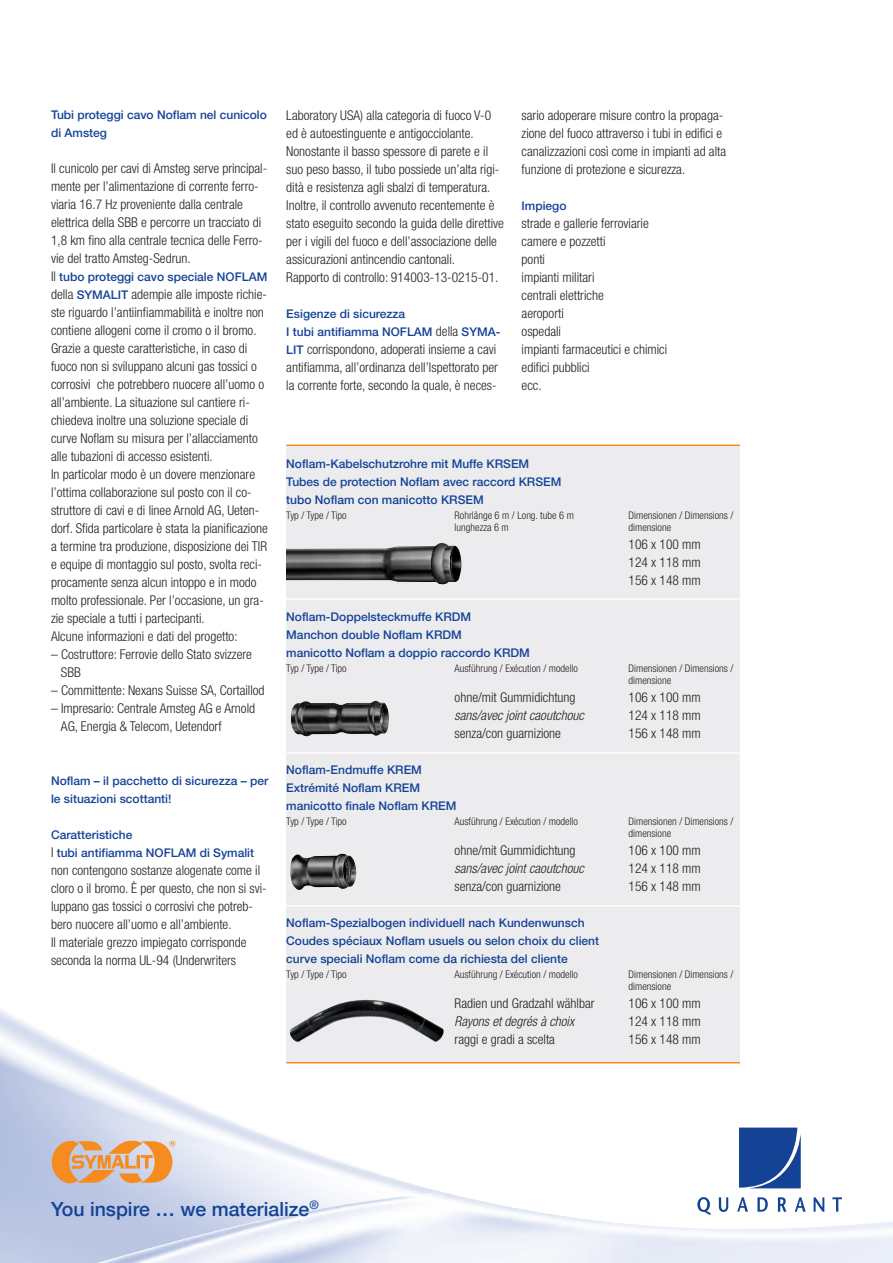
<style>
.page{position:relative;width:893px;height:1263px;background:#fff}
.page>*{position:absolute;margin:0;border:0;box-sizing:border-box;transform-origin:0 0}
.t1{font:500 19.5px "Helvetica Neue";color:#144396}
.t2{font:300 condensed 13.5px/18px "Helvetica Neue LT Std";color:#231f20}
.t3{font:italic 300 condensed 13.5px "Helvetica Neue LT Std";color:#231f20}
.t4{font:500 12px/18px "Helvetica Neue LT Std";color:#144396}
.t5{font:300 condensed 10.5px/12px "Helvetica Neue LT Std";color:#231f20}
.s1{font-weight:300;font-stretch:condensed;font-size:13.5px;color:#231f20}
.s2{font-weight:500;font-stretch:normal;font-size:12px;color:#144396}
</style>
<div class="page">
<div style="left:286px;top:445px;width:454px;height:618px;background:#ececee"></div>
<svg style="left:795px;top:1197px;width:11px;height:15px"></svg>
<svg style="left:814px;top:1197px;width:10px;height:15px"></svg>
<svg style="left:832px;top:1197px;width:10px;height:15px"></svg>
<svg style="left:739px;top:1127px;width:62px;height:61px;background:#26519e"></svg>
<img style="left:286px;top:543px;width:176px;height:41px">
<img style="left:290px;top:701px;width:99px;height:36px">
<img style="left:290px;top:853px;width:66px;height:37px">
<img style="left:290px;top:1000px;width:154px;height:42px">
<hr style="left:286px;top:444px;width:454px;height:2px;background:#f68b1f">
<img style="left:0;top:1009px;width:178px;height:237px">
<img style="left:97px;top:1220px;width:796px;height:26px">
<img style="left:106px;top:1099px;width:331px;height:92px">
<img style="left:106px;top:1191px;width:689px;height:55px">
<hr style="left:286px;top:1062px;width:454px;height:1px;background:#f68b1f">
<hr style="left:286px;top:598px;width:453px;height:2px;background:#fff">
<hr style="left:287px;top:752px;width:453px;height:2px;background:#fff">
<hr style="left:286px;top:905px;width:453px;height:1px;background:#fff">
<p class="t4" style="left:51px;top:107px;width:217px">Tubi proteggi cavo Noflam nel cunicolo di Amsteg</p>
<p class="t2" style="left:51px;top:160px;width:218px">Il cunicolo per cavi di Amsteg serve principal&shy;mente per l’alimentazione di corrente ferro&shy;viaria 16.7 Hz proveniente dalla centrale elettrica della SBB e percorre un tracciato di 1,8 km fino alla centrale tecnica delle Ferro&shy;vie del tratto Amsteg-Sedrun.</p>
<p class="t4" style="left:51px;top:269px;width:218px"><span class="s1">Il</span> tubo proteggi cavo speciale NOFLAM</p>
<p class="t2" style="left:51px;top:286px;width:218px">della <span class="s2">SYMALIT</span> adempie alle imposte richie&shy;ste riguardo l’antiinfiammabilità e inoltre non contiene allogeni come il cromo o il bromo.<br>Grazie a queste caratteristiche, in caso di fuoco non si sviluppano alcuni gas tossici o corrosivi che potrebbero nuocere all’uomo o all’ambiente. La situazione sul cantiere ri&shy;chiedeva inoltre una soluzione speciale di curve Noflam su misura per l’allacciamento alle tubazioni di accesso esistenti.<br>In particolar modo è un dovere menzionare l’ottima collaborazione sul posto con il co&shy;struttore di cavi e di linee Arnold AG, Ueten&shy;dorf. Sfida particolare è stata la pianificazione a termine tra produzione, disposizione dei TIR e equipe di montaggio sul posto, svolta reci&shy;procamente senza alcun intoppo e in modo molto professionale. Per l’occasione, un gra&shy;zie speciale a tutti i partecipanti.<br>Alcune informazioni e dati del progetto:</p>
<p class="t2" style="left:61px;top:646px;width:192px;text-indent:-10px">– Costruttore: Ferrovie dello Stato svizzere<br>SBB</p>
<p class="t2" style="left:51px;top:682px;width:215px">– Committente: Nexans Suisse SA, Cortaillod</p>
<p class="t2" style="left:61px;top:700px;width:196px;text-indent:-10px">– Impresario: Centrale Amsteg AG e Arnold<br>AG, Energia &amp; Telecom, Uetendorf</p>
<p class="t4" style="left:51px;top:773px;width:219px">Noflam – il pacchetto di sicurezza – per le situazioni scottanti!</p>
<p class="t4" style="left:51px;top:827px;width:205px">Caratteristiche<br><span class="s1">I</span> tubi antifiamma NOFLAM di Symalit</p>
<p class="t2" style="left:51px;top:862px;width:217px">non contengono sostanze alogenate come il cloro o il bromo. È per questo, che non si svi&shy;luppano gas tossici o corrosivi che potreb&shy;bero nuocere all’uomo e all’ambiente.<br>Il materiale grezzo impiegato corrisponde seconda la norma UL-94 (Underwriters</p>
<p class="t2" style="left:286px;top:108px;width:219px">Laboratory USA) alla categoria di fuoco V-0 ed è autoestinguente e antigocciolante.<br>Nonostante il basso spessore di parete e il suo peso basso, il tubo possiede un’alta rigi&shy;dità e resistenza agli sbalzi di temperatura.<br>Inoltre, il controllo avvenuto recentemente è stato eseguito secondo la guida delle direttive per i vigili del fuoco e dell’associazione delle assicurazioni antincendio cantonali.<br>Rapporto di controllo: 914003-13-0215-01.</p>
<p class="t4" style="left:286px;top:306px;width:216px">Esigenze di sicurezza<br>I tubi antifiamma NOFLAM <span class="s1">della</span> SYMA-</p>
<p class="t2" style="left:286px;top:342px;width:213px;text-align:justify"><span class="s2">LIT</span> corrispondono, adoperati insieme a cavi antifiamma, all’ordinanza dell’Ispettorato per la corrente forte, secondo la quale, è neces-</p>
<p class="t2" style="left:522px;top:108px;width:206px">sario adoperare misure contro la propaga&shy;zione del fuoco attraverso i tubi in edifici e canalizzazioni così come in impianti ad alta funzione di protezione e sicurezza.</p>
<p class="t4" style="left:522px;top:198px;width:46px">Impiego</p>
<p class="t2" style="left:522px;top:216px;width:147px">strade e gallerie ferroviarie camere e pozzetti<br>ponti<br>impianti militari<br>centrali elettriche<br>aeroporti<br>ospedali<br>impianti farmaceutici e chimici edifici pubblici<br>ecc.</p>
<p class="t4" style="left:286px;top:456px;width:277px">Noflam-Kabelschutzrohre mit Muffe KRSEM<br>Tubes de protection Noflam avec raccord KRSEM tubo Noflam con manicotto KRSEM</p>
<p class="t5" style="left:286px;top:510px;width:62px">Typ / Type / Tipo</p>
<p class="t5" style="left:455px;top:510px;width:121px">Rohrlänge 6 m / Long. tube 6 m</p>
<p class="t5" style="left:629px;top:510px;width:106px">Dimensionen / Dimensions /</p>
<p class="t5" style="left:455px;top:522px;width:56px">lunghezza 6 m</p>
<p class="t5" style="left:629px;top:522px;width:44px">dimensione</p>
<p class="t2" style="left:629px;top:536px;width:74px;text-align:justify">106 x 100 mm 124 x 118 mm 156 x 148 mm</p>
<p class="t4" style="left:286px;top:609px;width:245px">Noflam-Doppelsteckmuffe KRDM<br>Manchon double Noflam KRDM<br>manicotto Noflam a doppio raccordo KRDM</p>
<p class="t5" style="left:286px;top:663px;width:62px">Typ / Type / Tipo</p>
<p class="t5" style="left:455px;top:663px;width:125px">Ausführung / Exécution / modello</p>
<p class="t5" style="left:629px;top:663px;width:106px">Dimensionen / Dimensions / dimensione</p>
<p class="t2" style="left:455px;top:689px;width:122px">ohne/mit Gummidichtung</p>
<p class="t2" style="left:629px;top:689px;width:74px">106 x 100 mm</p>
<p class="t3" style="left:455px;top:710px;width:131px">sans/avec joint caoutchouc</p>
<p class="t2" style="left:629px;top:707px;width:74px">124 x 118 mm</p>
<p class="t2" style="left:455px;top:725px;width:108px">senza/con guarnizione</p>
<p class="t2" style="left:629px;top:725px;width:74px">156 x 148 mm</p>
<p class="t4" style="left:286px;top:762px;width:172px">Noflam-Endmuffe KREM<br>Extrémité Noflam KREM manicotto finale Noflam KREM</p>
<p class="t5" style="left:286px;top:816px;width:62px">Typ / Type / Tipo</p>
<p class="t5" style="left:455px;top:816px;width:125px">Ausführung / Exécution / modello</p>
<p class="t5" style="left:629px;top:816px;width:106px">Dimensionen / Dimensions / dimensione</p>
<p class="t2" style="left:455px;top:842px;width:122px">ohne/mit Gummidichtung</p>
<p class="t2" style="left:629px;top:842px;width:74px">106 x 100 mm</p>
<p class="t3" style="left:455px;top:863px;width:131px">sans/avec joint caoutchouc</p>
<p class="t2" style="left:629px;top:860px;width:74px">124 x 118 mm</p>
<p class="t2" style="left:455px;top:878px;width:108px">senza/con guarnizione</p>
<p class="t2" style="left:629px;top:878px;width:74px">156 x 148 mm</p>
<p class="t4" style="left:286px;top:915px;width:314px">Noflam-Spezialbogen individuell nach Kundenwunsch<br>Coudes spéciaux Noflam usuels ou selon choix du client curve speciali Noflam come da richiesta del cliente</p>
<p class="t5" style="left:286px;top:969px;width:62px">Typ / Type / Tipo</p>
<p class="t5" style="left:455px;top:969px;width:125px">Ausführung / Exécution / modello</p>
<p class="t5" style="left:629px;top:969px;width:106px">Dimensionen / Dimensions / dimensione</p>
<p class="t2" style="left:455px;top:995px;width:141px">Radien und Gradzahl wählbar</p>
<p class="t2" style="left:629px;top:995px;width:74px">106 x 100 mm</p>
<p class="t3" style="left:455px;top:1016px;width:121px">Rayons et degrés à choix</p>
<p class="t2" style="left:629px;top:1013px;width:74px">124 x 118 mm</p>
<p class="t2" style="left:455px;top:1031px;width:102px">raggi e gradi a scelta</p>
<p class="t2" style="left:629px;top:1031px;width:74px">156 x 148 mm</p>
<h1 class="t1" style="left:51px;top:1197px;width:269px">You inspire … we materialize<sup>®</sup></h1>
</div>
